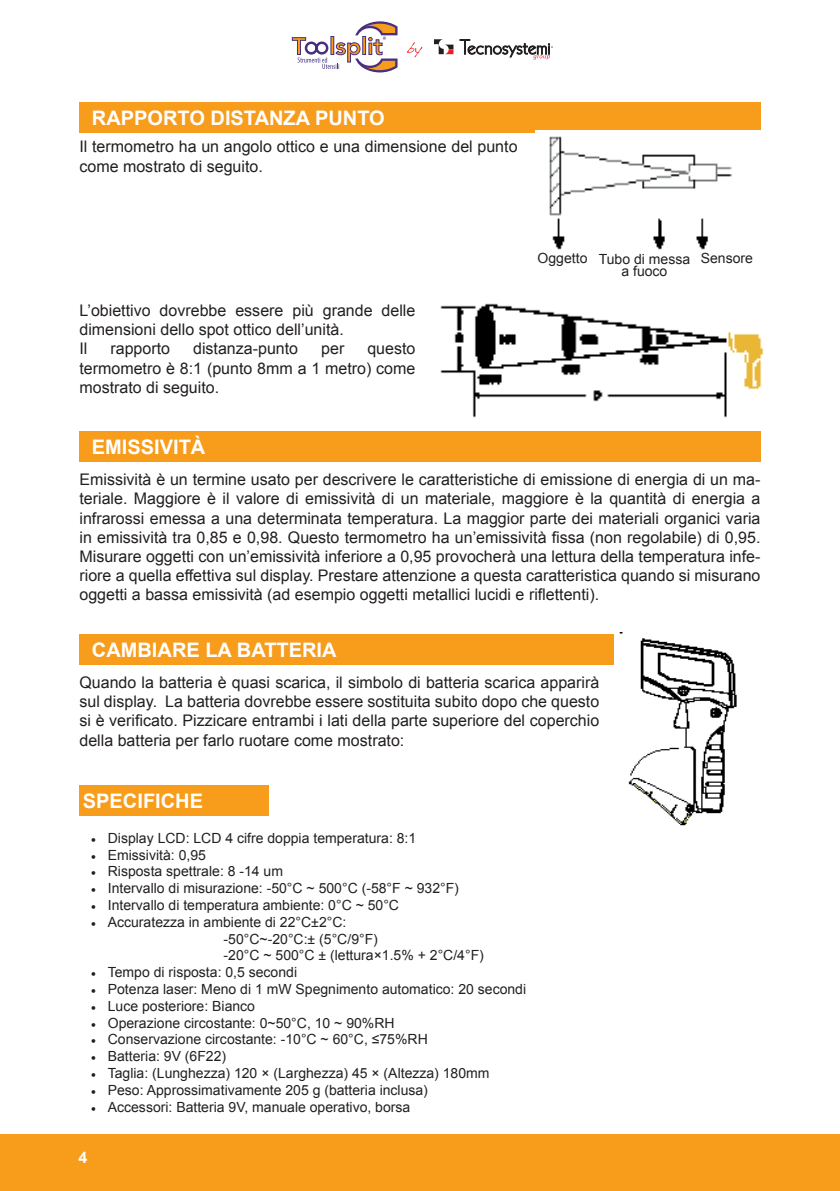
<style>
.page{position:relative;width:840px;height:1191px;background:#fff}
.page>*{position:absolute;margin:0;border:0;box-sizing:border-box;transform-origin:0 0}
.t1{font:700 20px "Arial";color:#fff}
.t2{font:16px/19.2px "Arial";color:#231f20;text-align:justify}
.t3{font:700 16px "Arial";color:#fff}
.t4{font:14px/16.8px "Arial";color:#231f20;text-align:center}
.s1{font-family:"Minion Pro"}
</style>
<div class="page">
<svg style="left:434px;top:39px;width:19px;height:15px"></svg>
<svg style="left:459px;top:39px;width:93px;height:21px"></svg>
<svg style="left:406px;top:42px;width:16px;height:15px"></svg>
<svg style="left:291px;top:21px;width:106px;height:51px"></svg>
<div style="left:0;top:1134px;width:839px;height:57px;background:#f89c1c"></div>
<div style="left:79px;top:102px;width:681px;height:31px;background:#f89c1c"></div>
<img style="left:535px;top:130px;width:225px;height:120px">
<img style="left:440px;top:303px;width:324px;height:115px">
<div style="left:79px;top:431px;width:681px;height:31px;background:#f89c1c"></div>
<div style="left:79px;top:634px;width:681px;height:31px;background:#f89c1c"></div>
<div style="left:79px;top:785px;width:190px;height:31px;background:#f89c1c"></div>
<img style="left:614px;top:633px;width:146px;height:193px">
<p class="t1" style="left:92px;top:105px;width:294px">RAPPORTO DISTANZA PUNTO</p>
<p class="t2" style="left:79px;top:137px;width:439px">Il termometro ha un angolo ottico e una dimensione del punto come mostrato di seguito.</p>
<p class="t2" style="left:79px;top:301px;width:337px;text-align:left">L’obiettivo dovrebbe essere più grande delle dimensioni dello spot ottico dell’unità.<br>Il</p>
<p class="t2" style="left:110px;top:339px;width:61px">rapporto</p>
<p class="t2" style="left:193px;top:339px;width:106px">distanza-punto</p>
<p class="t2" style="left:321px;top:339px;width:25px">per</p>
<p class="t2" style="left:79px;top:339px;width:337px;text-indent:288px">questo termometro è 8:1 (punto 8mm a 1 metro) come mostrato di seguito.</p>
<p class="t1" style="left:92px;top:434px;width:115px">EMISSIVITÀ</p>
<p class="t4" style="left:537px;top:251px;width:217px;line-height:13.8px">Oggetto Tubo di messa Sensore a fuoco</p>
<p class="t2" style="left:79px;top:470px;width:682px">Emissività è un termine usato per descrivere le caratteristiche di emissione di energia di un ma&shy;teriale. Maggiore è il valore di emissività di un materiale, maggiore è la quantità di energia a infrarossi emessa a una determinata temperatura. La maggior parte dei materiali organici varia in emissività tra 0,85 e 0,98. Questo termometro ha un’emissività fissa (non regolabile) di 0,95.<br>Misurare oggetti con un’emissività inferiore a 0,95 provocherà una lettura della temperatura infe&shy;riore a quella effettiva sul display. Prestare attenzione a questa caratteristica quando si misurano oggetti a bassa emissività (ad esempio oggetti metallici lucidi e riflettenti).</p>
<p class="t1" style="left:92px;top:636px;width:246px">CAMBIARE LA BATTERIA</p>
<p class="t2" style="left:79px;top:673px;width:521px">Quando la batteria è quasi scarica, il simbolo di batteria scarica apparirà sul display. La batteria dovrebbe essere sostituita subito dopo che questo si è verificato. Pizzicare entrambi i lati della parte superiore del coperchio della batteria per farlo ruotare come mostrato:</p>
<p class="t1" style="left:83px;top:788px;width:122px">SPECIFICHE</p>
<p class="t4" style="left:91px;top:829px;width:327px"><span class="s1">•</span> Display LCD: LCD 4 cifre doppia temperatura: 8:1</p>
<p class="t4" style="left:91px;top:846px;width:117px"><span class="s1">•</span> Emissività: 0,95</p>
<p class="t4" style="left:91px;top:863px;width:194px"><span class="s1">•</span> Risposta spettrale: 8 -14 um</p>
<p class="t4" style="left:91px;top:880px;width:369px"><span class="s1">•</span> Intervallo di misurazione: -50°C ~ 500°C (-58°F ~ 932°F)</p>
<p class="t4" style="left:91px;top:896px;width:309px"><span class="s1">•</span> Intervallo di temperatura ambiente: 0°C ~ 50°C</p>
<p class="t4" style="left:223px;top:913px;width:262px;text-align:left;text-indent:-133px"><span class="s1">•</span> Accuratezza in ambiente di 22°C±2°C:<br>-50°C~-20°C:± (5°C/9°F)<br>-20°C ~ 500°C ± (lettura×1.5% + 2°C/4°F)</p>
<p class="t4" style="left:91px;top:964px;width:208px"><span class="s1">•</span> Tempo di risposta: 0,5 secondi</p>
<p class="t4" style="left:91px;top:980px;width:436px"><span class="s1">•</span> Potenza laser: Meno di 1 mW Spegnimento automatico: 20 secondi</p>
<p class="t4" style="left:91px;top:997px;width:166px"><span class="s1">•</span> Luce posteriore: Bianco</p>
<p class="t4" style="left:91px;top:1014px;width:305px"><span class="s1">•</span> Operazione circostante: 0~50°C, 10 ~ 90%RH</p>
<p class="t4" style="left:91px;top:1031px;width:338px"><span class="s1">•</span> Conservazione circostante: -10°C ~ 60°C, ≤75%RH</p>
<p class="t4" style="left:91px;top:1048px;width:137px"><span class="s1">•</span> Batteria: 9V (6F22)</p>
<p class="t4" style="left:91px;top:1064px;width:400px"><span class="s1">•</span> Taglia: (Lunghezza) 120 × (Larghezza) 45 × (Altezza) 180mm</p>
<p class="t4" style="left:91px;top:1081px;width:338px"><span class="s1">•</span> Peso: Approssimativamente 205 g (batteria inclusa)</p>
<p class="t4" style="left:91px;top:1098px;width:321px"><span class="s1">•</span> Accessori: Batteria 9V, manuale operativo, borsa</p>
<p class="t3" style="left:79px;top:1146px;width:10px">4</p>
</div>
